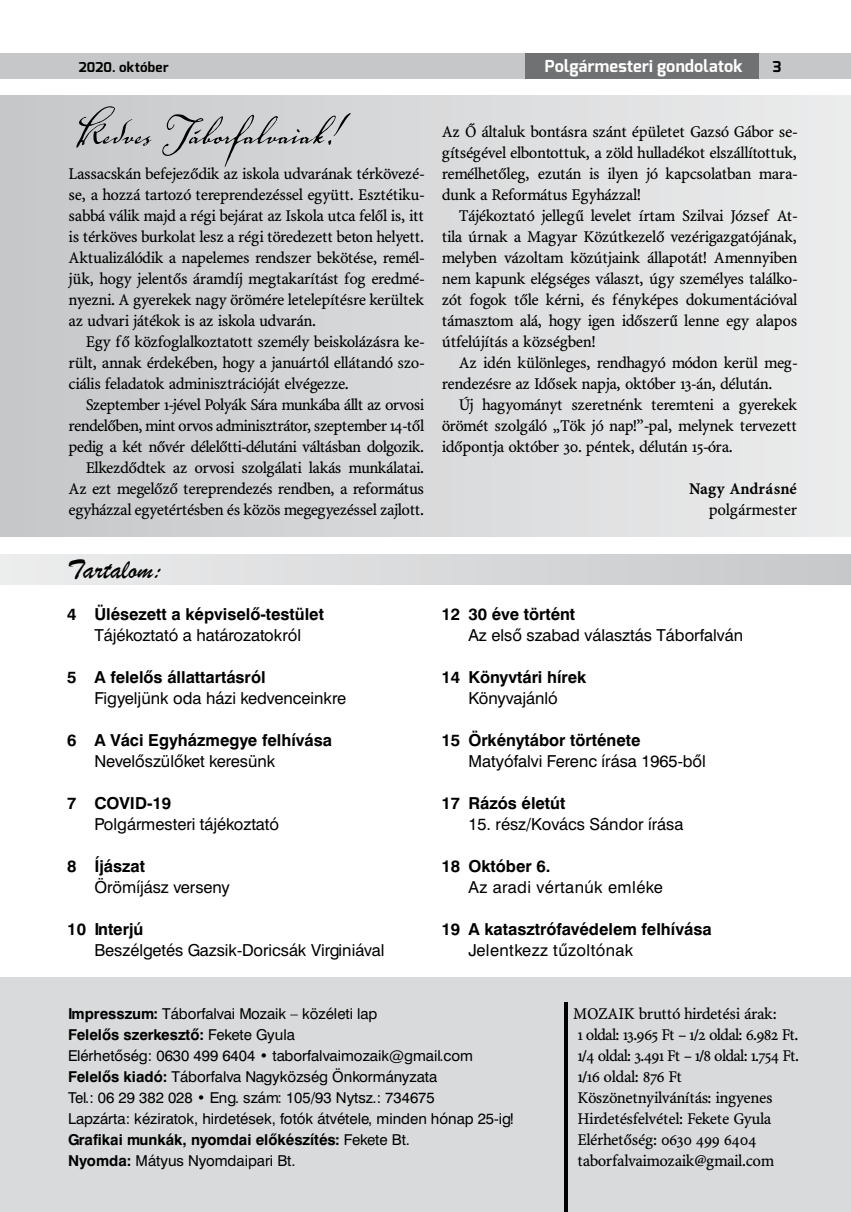
<style>
.page{position:relative;width:851px;height:1212px;background:#fff}
.page>*{position:absolute;margin:0;border:0;box-sizing:border-box;transform-origin:0 0}
.t1{font:54px "Voluta Script Pro";color:#000}
.t2{font:28.5px "Brush Script";color:#000}
.t3{font:16.5px/21px "Minion PFL";color:#000;text-align:justify}
.t4{font:16.5px "Swiss 721 PFL";color:#000}
.t5{font:700 16.5px "Swiss 721 PFL";color:#000}
.t6{font:16.5px "Swiss 721 PFL";letter-spacing:.025em;color:#000}
.t7{font:700 16.5px "Exo";letter-spacing:.01em;color:#fff}
.t8{font:700 16.5px "Minion PFL";letter-spacing:.01em;color:#000}
.t9{font:15px/21px "Swiss 721 PFL";color:#000}
.t10{font:700 15px "Exo";color:#000}
.t11{font:700 13.5px "Exo";letter-spacing:.015em;color:#000}
.s1{font-weight:700}
</style>
<div class="page">
<div style="left:0;top:555px;width:850px;height:29px;background:linear-gradient(to right,#ededee,#c7c8c9)"></div>
<div style="left:0;top:977px;width:850px;height:235px;background:#d9dadb"></div>
<div style="left:0;top:95px;width:850px;height:441px;background:linear-gradient(to right,#c6c7c8,#ececed)"></div>
<div style="left:0;top:53px;width:850px;height:26px;background:#c6c7c8"></div>
<div style="left:525px;top:53px;width:234px;height:26px;background:#707172"></div>
<hr style="left:564px;top:1002px;width:3px;height:210px;background:#000">
<p class="t11" style="left:79px;top:58px;width:91px">2020. október</p>
<p class="t7" style="left:544px;top:55px;width:199px">Polgármesteri gondolatok</p>
<p class="t10" style="left:772px;top:56px;width:10px">3</p>
<h1 class="t1" style="left:69px;top:93px;width:270px">Kedves Táborfalvaiak!</h1>
<p class="t3" style="left:69px;top:164px;width:357px">Lassacskán befejeződik az iskola udvarának térkövezé&shy;se, a hozzá tartozó tereprendezéssel együtt. Esztétiku&shy;sabbá válik majd a régi bejárat az Iskola utca felől is, itt is térköves burkolat lesz a régi töredezett beton helyett.<br>Aktualizálódik a napelemes rendszer bekötése, remél&shy;jük, hogy jelentős áramdíj megtakarítást fog eredmé&shy;nyezni. A gyerekek nagy örömére letelepítésre kerültek az udvari játékok is az iskola udvarán.</p>
<p class="t3" style="left:69px;top:332px;width:357px;text-indent:17px">Egy fő közfoglalkoztatott személy beiskolázásra ke&shy;rült, annak érdekében, hogy a januártól ellátandó szo&shy;ciális feladatok adminisztrációját elvégezze.</p>
<p class="t3" style="left:69px;top:395px;width:356px;text-align:right">Szeptember 1-jével Polyák Sára munkába állt az orvosi rendelőben, mint orvos adminisztrátor, szeptember 14-től pedig a két nővér délelőtti-délutáni váltásban dolgozik.<br>Elkezdődtek az orvosi szolgálati lakás munkálatai.<br>Az ezt megelőző tereprendezés rendben, a református egyházzal egyetértésben és közös megegyezéssel zajlott.</p>
<h2 class="t2" style="left:67px;top:552px;width:97px">Tartalom:</h2>
<p class="t5" style="left:67px;top:604px;width:258px">4 Ülésezett a képviselő-testület</p>
<p class="t4" style="left:94px;top:625px;width:208px">Tájékoztató a határozatokról</p>
<p class="t5" style="left:67px;top:667px;width:200px">5 A felelős állattartásról</p>
<p class="t4" style="left:94px;top:688px;width:253px">Figyeljünk oda házi kedvenceinkre</p>
<p class="t5" style="left:67px;top:730px;width:266px">6 A Váci Egyházmegye felhívása</p>
<p class="t4" style="left:94px;top:751px;width:183px">Nevelőszülőket keresünk</p>
<p class="t5" style="left:67px;top:793px;width:105px">7 COVID-19</p>
<p class="t4" style="left:94px;top:814px;width:186px">Polgármesteri tájékoztató</p>
<p class="t5" style="left:67px;top:856px;width:79px">8 Íjászat</p>
<p class="t4" style="left:94px;top:877px;width:137px">Örömíjász verseny</p>
<p class="t5" style="left:67px;top:919px;width:78px">10 Interjú</p>
<p class="t4" style="left:94px;top:940px;width:292px">Beszélgetés Gazsik-Doricsák Virginiával</p>
<p class="t3" style="left:441px;top:122px;width:357px">Az Ő általuk bontásra szánt épületet Gazsó Gábor se&shy;gítségével elbontottuk, a zöld hulladékot elszállítottuk, remélhetőleg, ezután is ilyen jó kapcsolatban mara&shy;dunk a Református Egyházzal!</p>
<p class="t3" style="left:441px;top:206px;width:357px;text-indent:17px">Tájékoztató jellegű levelet írtam Szilvai József At&shy;tila úrnak a Magyar Közútkezelő vezérigazgatójának, melyben vázoltam közútjaink állapotát! Amennyiben nem kapunk elégséges választ, úgy személyes találko&shy;zót fogok tőle kérni, és fényképes dokumentációval támasztom alá, hogy igen időszerű lenne egy alapos útfelújítás a községben!</p>
<p class="t3" style="left:441px;top:353px;width:357px;text-indent:17px">Az idén különleges, rendhagyó módon kerül meg&shy;rendezésre az Idősek napja, október 13-án, délután.</p>
<p class="t3" style="left:441px;top:395px;width:356px;text-indent:17px">Új hagyományt szeretnénk teremteni a gyerekek örömét szolgáló „Tök jó nap!”-pal, melynek tervezett időpontja október 30. péntek, délután 15-óra.</p>
<p class="t8" style="left:689px;top:480px;width:109px">Nagy Andrásné</p>
<p class="t3" style="left:708px;top:500px;width:90px">polgármester</p>
<p class="t5" style="left:441px;top:604px;width:135px">12 30 éve történt</p>
<p class="t4" style="left:468px;top:625px;width:276px">Az első szabad választás Táborfalván</p>
<p class="t5" style="left:441px;top:667px;width:146px">14 Könyvtári hírek</p>
<p class="t4" style="left:468px;top:688px;width:91px">Könyvajánló</p>
<p class="t5" style="left:441px;top:730px;width:200px">15 Örkénytábor története</p>
<p class="t4" style="left:468px;top:751px;width:239px">Matyófalvi Ferenc írása 1965-ből</p>
<p class="t5" style="left:441px;top:793px;width:125px">17 Rázós életút</p>
<p class="t4" style="left:468px;top:814px;width:216px">15. rész/Kovács Sándor írása</p>
<p class="t5" style="left:441px;top:856px;width:111px">18 Október 6.</p>
<p class="t6" style="left:468px;top:877px;width:196px">Az aradi vértanúk emléke</p>
<p class="t5" style="left:441px;top:919px;width:272px">19 A katasztrófavédelem felhívása</p>
<p class="t6" style="left:468px;top:940px;width:166px">Jelentkezz tűzoltónak</p>
<p class="t9" style="left:68px;top:1003px;width:447px"><span class="s1">Impresszum:</span> Táborfalvai Mozaik – közéleti lap<br><span class="s1">Felelős szerkesztő:</span> Fekete Gyula<br>Elérhetőség: 0630 499 6404 • taborfalvaimozaik@gmail.com <span class="s1">Felelős kiadó:</span> Táborfalva Nagyközség Önkormányzata<br>Tel.: 06 29 382 028 • Eng. szám: 105/93 Nytsz.: 734675<br>Lapzárta: kéziratok, hirdetések, fotók átvétele, minden hónap 25-ig!<br><span class="s1">Grafikai munkák, nyomdai előkészítés:</span> Fekete Bt.<br><span class="s1">Nyomda:</span> Mátyus Nyomdaipari Bt.</p>
<p class="t3" style="left:573px;top:1004px;width:227px;text-align:left">MOZAIK bruttó hirdetési árak:<br>1 oldal: 13.965 Ft – 1/2 oldal: 6.982 Ft.<br>1/4 oldal: 3.491 Ft – 1/8 oldal: 1.754 Ft.<br>1/16 oldal: 876 Ft<br>Köszönetnyilvánítás: ingyenes<br>Hirdetésfelvétel: Fekete Gyula<br>Elérhetőség: 0630 499 6404 taborfalvaimozaik@gmail.com</p>
</div>
